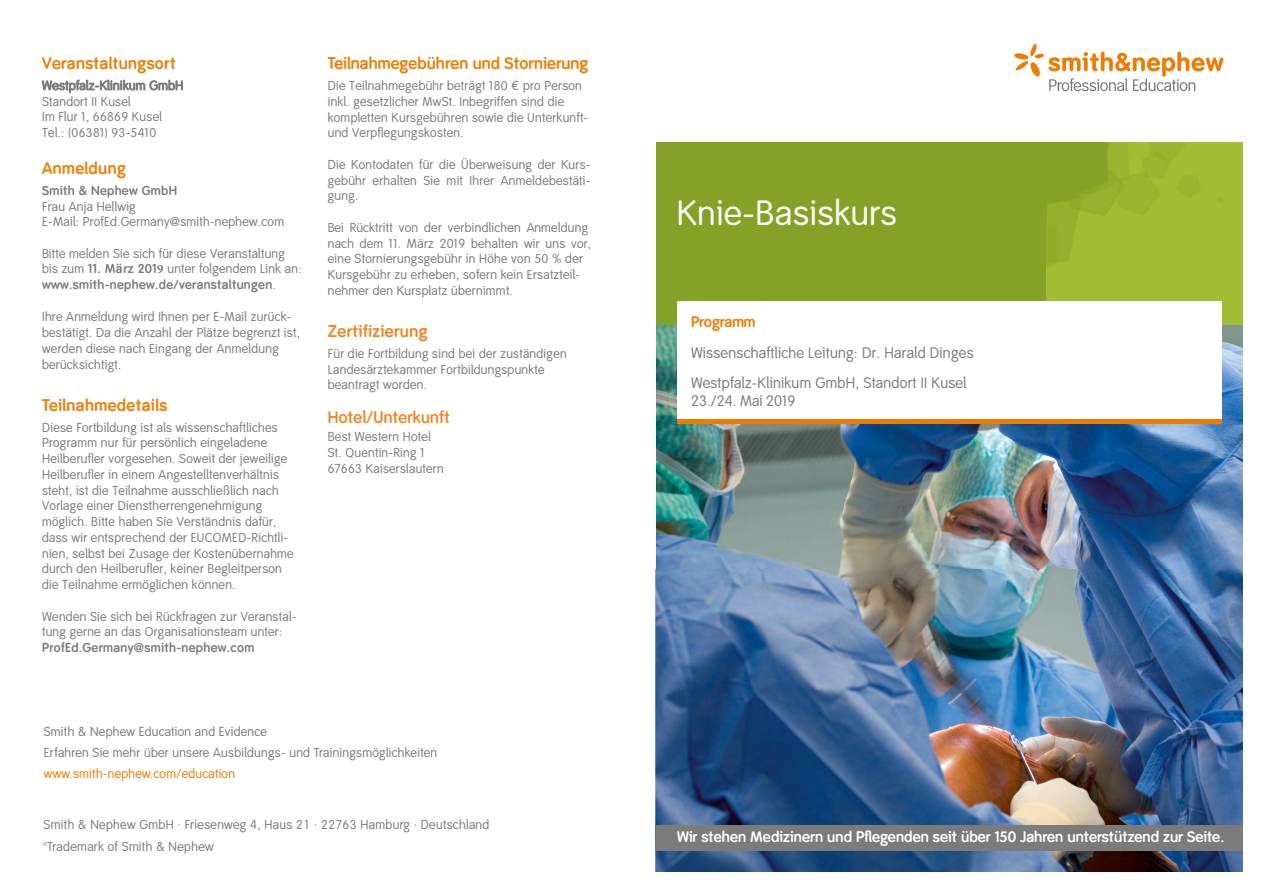
<style>
.page{position:relative;width:1263px;height:893px;background:#fff}
.page>*{position:absolute;margin:0;border:0;box-sizing:border-box;transform-origin:0 0}
.t1{font:34.5px "Smith&Nephew";letter-spacing:.02em;color:#fff}
.t2{font:700 16.5px "Smith&Nephew";letter-spacing:.025em;color:#ef7c00}
.t3{font:700 16.5px "Smith&Nephew";letter-spacing:.005em;color:#ef7c00}
.t4{font:600 16.5px "Smith&Nephew";letter-spacing:.02em;color:#f5821f}
.t5{font:700 16.5px "Smith&Nephew";letter-spacing:.025em;color:#f5821f}
.t6{font:15px/30.8px "Smith&Nephew";letter-spacing:.02em;color:#7a7b7a}
.t7{font:700 15px "Smith&Nephew";letter-spacing:.005em;color:#fff}
.t8{font:15px "Smith&Nephew LF";color:#7a7b7a}
.t9{font:700 15px "Smith&Nephew";letter-spacing:-.01em;color:#ef7c00}
.t10{font:12.75px/15.8px "Smith&Nephew";letter-spacing:.025em;color:#7a7b7a}
.t11{font:12.75px/15.9px "Smith&Nephew LF";letter-spacing:.025em;color:#7a7b7a}
.t12{font:700 12.75px "Smith&Nephew";letter-spacing:.025em;color:#7a7b7a}
.t13{font:12.75px "Smith&Nephew";letter-spacing:.025em;color:#ef7c00}
.s1{font-weight:700}
.s2{font-family:"Minion Pro";font-weight:700}
.s3{font-family:"Smith&Nephew LF"}
</style>
<div class="page">
<img style="left:655px;top:43px;width:588px;height:829px">
<svg style="left:42px;top:79px;width:141px;height:14px"></svg>
<p class="t2" style="left:42px;top:54px;width:135px">Veranstaltungsort</p>
<p class="t10" style="left:42px;top:94px;width:121px">Standort II Kusel<br>Im Flur 1, 66869 Kusel<br>Tel.: (06381) 93-5410</p>
<p class="t2" style="left:42px;top:159px;width:85px">Anmeldung</p>
<p class="t12" style="left:42px;top:183px;width:136px">Smith &amp; Nephew GmbH</p>
<p class="t10" style="left:42px;top:199px;width:244px">Frau Anja Hellwig<br>E-Mail: ProfEd.Germany@smith-nephew.com</p>
<p class="t10" style="left:42px;top:246px;width:261px">Bitte melden Sie sich für diese Veranstaltung bis zum <span class="s1">11. März 201</span><span class="s2">9</span> unter folgendem Link an: <span class="s1">www.smith-nephew.de/veranstaltungen</span>.</p>
<p class="t10" style="left:42px;top:309px;width:259px">Ihre Anmeldung wird Ihnen per E-Mail zurück&shy;bestätigt. Da die Anzahl der Plätze begrenzt ist, werden diese nach Eingang der Anmeldung berücksichtigt.</p>
<p class="t2" style="left:42px;top:395px;width:127px">Teilnahmedetails</p>
<p class="t10" style="left:42px;top:420px;width:253px">Diese Fortbildung ist als wissenschaftliches Programm nur für persönlich eingeladene Heilberufler vorgesehen. Soweit der jeweilige Heilberufler in einem Angestelltenverhältnis steht, ist die Teilnahme ausschließlich nach Vorlage einer Dienstherrengenehmigung möglich. Bitte haben Sie Verständnis dafür, dass wir entsprechend der EUCOMED-Richtli&shy;nien, selbst bei Zusage der Kostenübernahme durch den Heilberufler, keiner Begleitperson die Teilnahme ermöglichen können.</p>
<p class="t10" style="left:42px;top:609px;width:256px">Wenden Sie sich bei Rückfragen zur Veranstal&shy;tung gerne an das Organisationsteam unter:</p>
<p class="t12" style="left:42px;top:640px;width:214px">ProfEd.Germany@smith-nephew.com</p>
<p class="t3" style="left:328px;top:54px;width:262px">Teilnahmegebühren und Stornierung</p>
<p class="t10" style="left:328px;top:78px;width:262px">Die Teilnahmegebühr beträgt 180 € pro Person inkl. gesetzlicher MwSt. Inbegriffen sind die kompletten Kursgebühren sowie die Unterkunft&shy;und Verpflegungskosten.</p>
<p class="t10" style="left:328px;top:157px;width:264px;text-align:justify">Die Kontodaten für die Überweisung der Kurs&shy;gebühr erhalten Sie mit Ihrer Anmeldebestäti&shy;gung.</p>
<p class="t10" style="left:328px;top:220px;width:265px">Bei Rücktritt von der verbindlichen Anmeldung nach dem <span class="s3">11. März 2019</span> behalten wir uns vor, eine Stornierungsgebühr in Höhe von 50 % der Kursgebühr zu erheben, sofern kein Ersatzteil&shy;nehmer den Kursplatz übernimmt.</p>
<p class="t5" style="left:328px;top:321px;width:101px">Zertifizierung</p>
<p class="t10" style="left:328px;top:346px;width:240px">Für die Fortbildung sind bei der zuständigen<br>Landesärztekammer Fortbildungspunkte beantragt worden.</p>
<p class="t4" style="left:328px;top:408px;width:124px">Hotel/Unterkunft</p>
<p class="t11" style="left:328px;top:429px;width:117px">Best Western Hotel<br>St. Quentin-Ring 1<br>67663 Kaiserslautern</p>
<p class="t10" style="left:44px;top:721px;width:395px;line-height:21px">Smith &amp; Nephew Education and Evidence<br>Erfahren Sie mehr über unsere Ausbildungs- und Trainingsmöglichkeiten</p>
<p class="t13" style="left:44px;top:766px;width:193px">www.smith-nephew.com/education</p>
<p class="t10" style="left:44px;top:814px;width:447px;line-height:22.5px">Smith &amp; Nephew GmbH · Friesenweg 4, Haus 21 · 22763 Hamburg · Deutschland ™Trademark of Smith &amp; Nephew</p>
<h1 class="t1" style="left:677px;top:193px;width:221px">Knie-Basiskurs</h1>
<p class="t9" style="left:691px;top:313px;width:66px">Programm</p>
<p class="t6" style="left:691px;top:337px;width:284px">Wissenschaftliche Leitung: Dr. Harald Dinges<br>Westpfalz-Klinikum GmbH, Standort II Kusel</p>
<p class="t8" style="left:691px;top:393px;width:106px">23./24. Mai 2019</p>
<p class="t7" style="left:677px;top:828px;width:549px">Wir stehen Medizinern und Pflegenden seit über 150 Jahren unterstützend zur Seite.</p>
</div>
